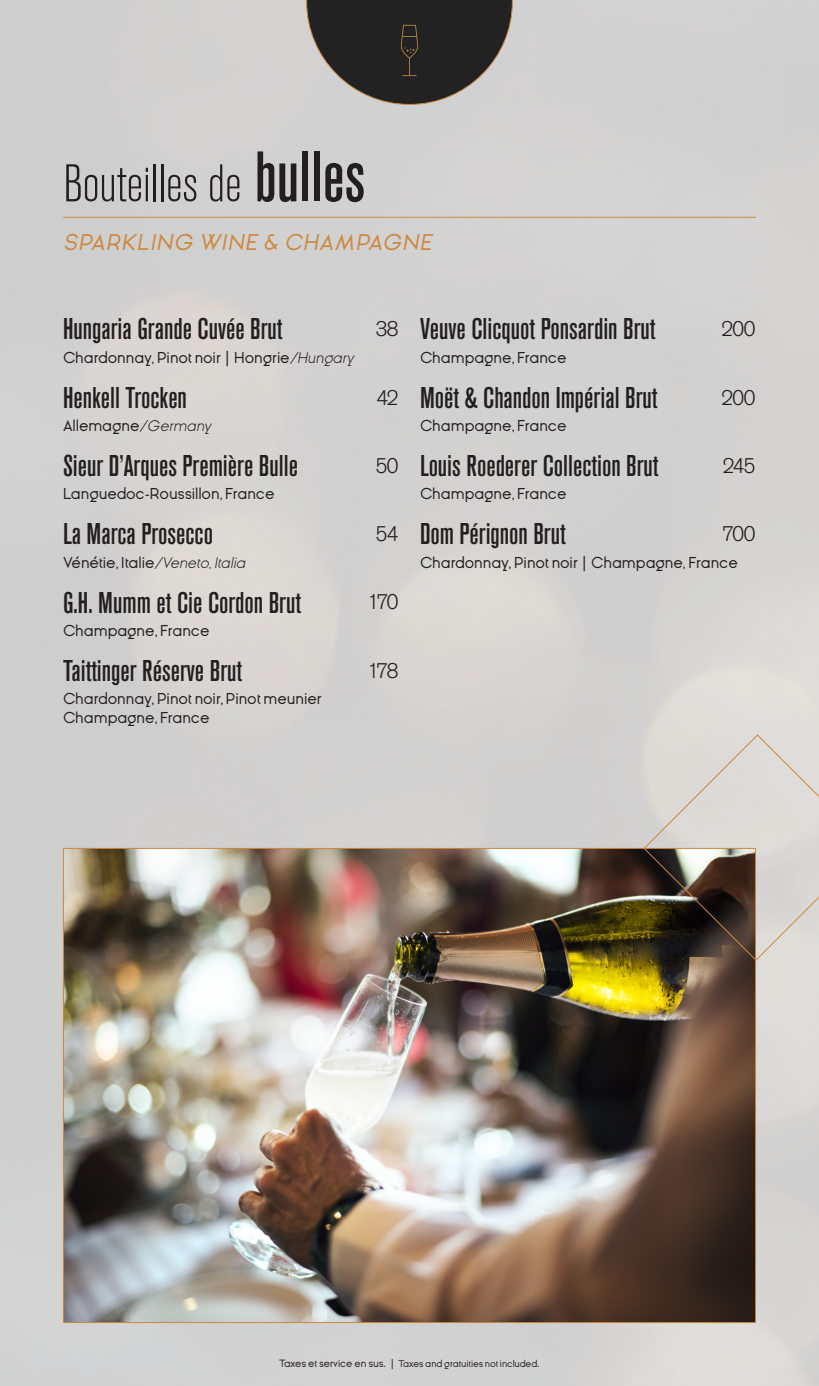
<style>
.page{position:relative;width:819px;height:1386px;background:#d2d1d1}
.page>*{position:absolute;margin:0;border:0;box-sizing:border-box;transform-origin:0 0}
.TITRE_SECTION{font:300 condensed 52.5px "Akzidenz Grotesk BQ";color:#231f20}
.NOMS_PRODUITS_NOIR{font:500 condensed 29.75px "Akzidenz Grotesk BQ";color:#231f20}
.t1{font:italic 22.75px "Ginora Sans";letter-spacing:.05em;color:#cc8840}
.Prix{font:300 21px "Akzidenz Grotesk BQ";letter-spacing:-.055em;color:#231f20}
.DESCRIPTION-FR_BLANC{font:15.75px/19.2px "Ginora Sans";letter-spacing:-.01em;color:#231f20}
.DESCRIPTION_EN_BLANC{font:15.75px "Ginora Sans";letter-spacing:-.01em;color:#231f20}
.t2{font:9.62px "Ginora Sans";letter-spacing:-.01em;color:#231f20}
.s1{font-weight:500;font-size:70.7px}
.s2{font-weight:300;font-style:italic}
.s3{font-size:10.5px}
</style>
<div class="page">
<svg style="left:306px;top:0;width:207px;height:105px"></svg>
<hr style="left:63px;top:217px;width:693px;height:1px;background:#cc8840">
<img style="left:65px;top:850px;width:689px;height:471px">
<svg style="left:643px;top:734px;width:176px;height:227px"></svg>
<p class="TITRE_SECTION" style="left:63px;top:155px;width:304px">Bouteilles de <span class="s1">bulles</span></p>
<p class="t1" style="left:63px;top:230px;width:370px">SPARKLING WINE &amp; CHAMPAGNE</p>
<p class="NOMS_PRODUITS_NOIR" style="left:63px;top:312px;width:221px">Hungaria Grande Cuvée Brut</p>
<p class="Prix" style="left:375px;top:317px;width:25px">38</p>
<p class="DESCRIPTION_EN_BLANC" style="left:63px;top:349px;width:292px">Chardonnay, Pinot noir | Hongrie<span class="s2">/Hungary</span></p>
<p class="NOMS_PRODUITS_NOIR" style="left:63px;top:381px;width:125px">Henkell Trocken</p>
<p class="Prix" style="left:376px;top:385px;width:24px">42</p>
<p class="DESCRIPTION_EN_BLANC" style="left:63px;top:417px;width:150px">Allemagne<span class="s2">/Germany</span></p>
<p class="NOMS_PRODUITS_NOIR" style="left:63px;top:449px;width:236px">Sieur D’Arques Première Bulle</p>
<p class="Prix" style="left:376px;top:454px;width:25px">50</p>
<p class="DESCRIPTION_EN_BLANC" style="left:63px;top:485px;width:213px">Languedoc-Roussillon, France</p>
<p class="NOMS_PRODUITS_NOIR" style="left:63px;top:517px;width:151px">La Marca Prosecco</p>
<p class="Prix" style="left:376px;top:522px;width:25px">54</p>
<p class="DESCRIPTION_EN_BLANC" style="left:63px;top:554px;width:184px">Vénétie, Italie<span class="s2">/Veneto, Italia</span></p>
<p class="NOMS_PRODUITS_NOIR" style="left:63px;top:585px;width:240px">G.H. Mumm et Cie Cordon Brut</p>
<p class="Prix" style="left:367px;top:590px;width:33px">170</p>
<p class="DESCRIPTION-FR_BLANC" style="left:63px;top:621px;width:148px">Champagne, France</p>
<p class="NOMS_PRODUITS_NOIR" style="left:63px;top:654px;width:181px">Taittinger Réserve Brut</p>
<p class="Prix" style="left:367px;top:659px;width:33px">178</p>
<p class="DESCRIPTION-FR_BLANC" style="left:63px;top:689px;width:260px">Chardonnay, Pinot noir, Pinot meunier<br>Champagne, France</p>
<p class="NOMS_PRODUITS_NOIR" style="left:420px;top:312px;width:237px">Veuve Clicquot Ponsardin Brut</p>
<p class="Prix" style="left:721px;top:317px;width:36px">200</p>
<p class="DESCRIPTION-FR_BLANC" style="left:420px;top:348px;width:148px">Champagne, France</p>
<p class="NOMS_PRODUITS_NOIR" style="left:420px;top:381px;width:239px">Moët &amp; Chandon Impérial Brut</p>
<p class="Prix" style="left:721px;top:385px;width:36px">200</p>
<p class="DESCRIPTION-FR_BLANC" style="left:420px;top:416px;width:148px">Champagne, France</p>
<p class="NOMS_PRODUITS_NOIR" style="left:420px;top:449px;width:240px">Louis Roederer Collection Brut</p>
<p class="Prix" style="left:722px;top:454px;width:35px">245</p>
<p class="DESCRIPTION-FR_BLANC" style="left:420px;top:484px;width:148px">Champagne, France</p>
<p class="NOMS_PRODUITS_NOIR" style="left:420px;top:517px;width:147px">Dom Pérignon Brut</p>
<p class="Prix" style="left:722px;top:522px;width:35px">700</p>
<p class="DESCRIPTION-FR_BLANC" style="left:420px;top:553px;width:319px">Chardonnay, Pinot noir | Champagne, France</p>
<p class="t2" style="left:279px;top:1358px;width:262px"><span class="s3">Taxes et service en sus. |</span> Taxes and gratuities not included.</p>
</div>
